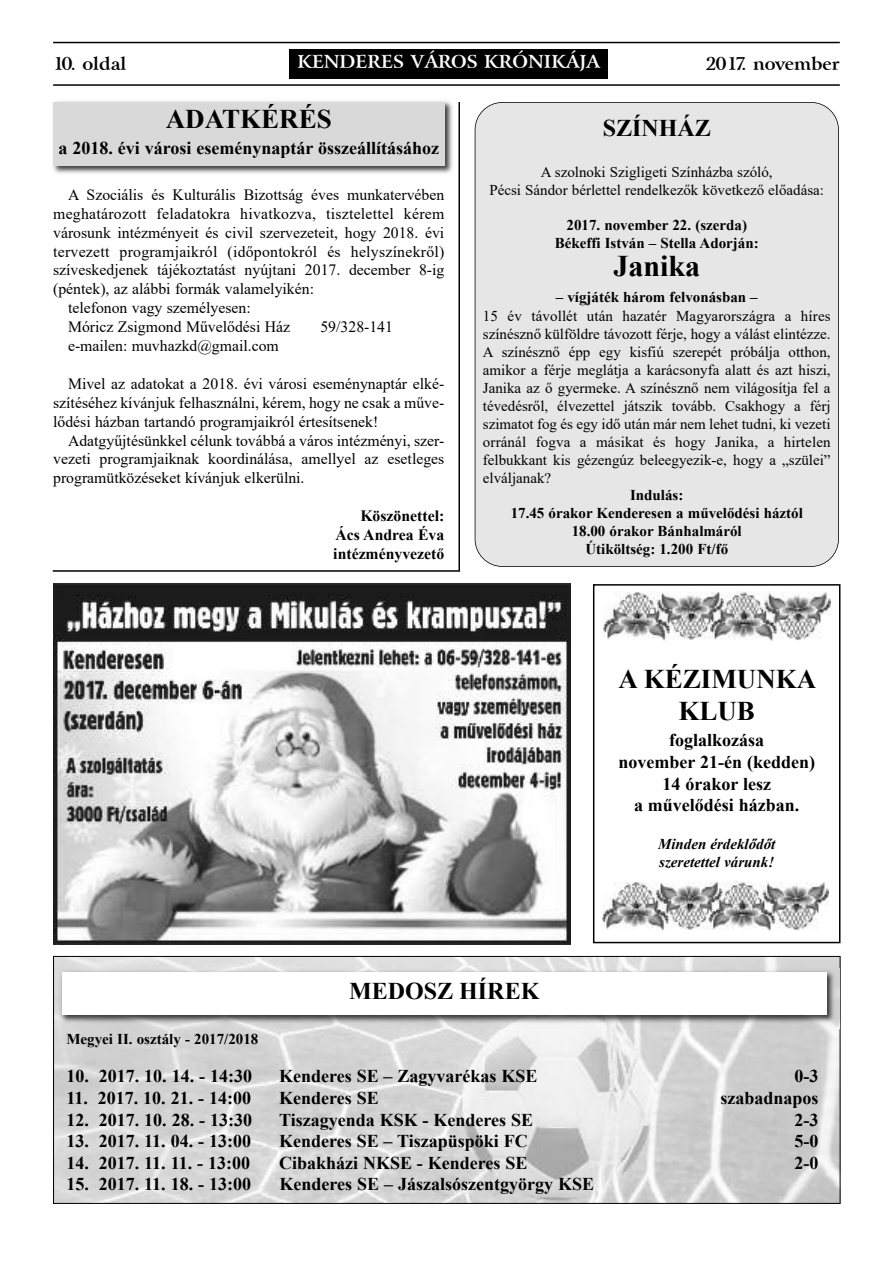
<style>
.page{position:relative;width:893px;height:1263px;background:#fff}
.page>*{position:absolute;margin:0;border:0;box-sizing:border-box;transform-origin:0 0}
.t1{font:700 30px "Times New Roman";color:#000}
.t2{font:700 27px/32.4px "Times New Roman";color:#000;text-align:center}
.t3{font:700 24px "Times New Roman";color:#000}
.t4{font:700 18px/21.6px "Times New Roman";color:#000;text-align:center}
.t5{font:700 18px "Arrus.PFL";color:#fff}
.t6{font:700 18px "Arrus.PFL";color:#000}
.t7{font:15.75px/18.9px "Times New Roman";color:#000;text-align:justify}
.t8{font:700 15.75px/19px "Times New Roman";color:#000;text-align:justify}
.t9{font:15px/18px "Times New Roman";color:#000;text-align:center}
.t10{font:700 15px/18px "Times New Roman";color:#000;text-align:center}
.t11{font:italic 700 15px/18px "Times New Roman";color:#000}
</style>
<div class="page">
<hr style="left:53px;top:42px;width:787px;height:1px;background:#000">
<hr style="left:53px;top:84px;width:787px;height:2px;background:#000">
<div style="left:289px;top:49px;width:319px;height:30px;background:#000"></div>
<img style="left:53px;top:101px;width:400px;height:73px">
<div style="left:53px;top:102px;width:391px;height:64px;background:#d9d9d9"></div>
<div style="left:593px;top:584px;width:247px;height:359px;border:2px solid #000"></div>
<div style="left:475px;top:102px;width:363px;height:464px;background:#e6e6e6;border-radius:27px"></div>
<div style="left:475px;top:102px;width:364px;height:465px;border:2px solid #000;border-radius:28px"></div>
<img style="left:604px;top:591px;width:226px;height:49px">
<img style="left:602px;top:881px;width:227px;height:49px">
<img style="left:53px;top:583px;width:518px;height:361px">
<img style="left:55px;top:958px;width:783px;height:244px">
<div style="left:53px;top:956px;width:787px;height:248px;border:1px solid #000"></div>
<img style="left:58px;top:968px;width:782px;height:60px">
<div style="left:62px;top:972px;width:764px;height:43px;background:#fff"></div>
<hr style="left:458px;top:102px;width:2px;height:469px;background:#000">
<hr style="left:53px;top:570px;width:407px;height:2px;background:#000">
<p class="t6" style="left:53px;top:52px;width:75px">10. oldal</p>
<p class="t5" style="left:297px;top:50px;width:304px">KENDERES VÁROS KRÓNIKÁJA</p>
<p class="t6" style="left:706px;top:52px;width:135px">2017. november</p>
<h2 class="t2" style="left:166px;top:103px;width:168px">ADATKÉRÉS</h2>
<p class="t4" style="left:58px;top:137px;width:382px">a 2018. évi városi eseménynaptár összeállításához</p>
<p class="t7" style="left:68px;top:185px;width:378px">A Szociális és Kulturális Bizottság éves munkatervében</p>
<p class="t7" style="left:53px;top:204px;width:393px">meghatározott feladatokra hivatkozva, tisztelettel kérem</p>
<p class="t7" style="left:53px;top:223px;width:393px">városunk intézményeit és civil szervezeteit, hogy 2018. évi</p>
<p class="t7" style="left:53px;top:242px;width:393px">tervezett programjaikról (időpontokról és helyszínekről)</p>
<p class="t7" style="left:53px;top:261px;width:393px">szíveskedjenek tájékoztatást nyújtani 2017. december 8-ig</p>
<p class="t7" style="left:53px;top:280px;width:262px">(péntek), az alábbi formák valamelyikén:</p>
<p class="t7" style="left:68px;top:298px;width:184px">telefonon vagy személyesen:</p>
<p class="t7" style="left:68px;top:317px;width:224px">Móricz Zsigmond Művelődési Ház</p>
<p class="t7" style="left:320px;top:317px;width:74px">59/328-141</p>
<p class="t7" style="left:68px;top:336px;width:212px">e-mailen: muvhazkd@gmail.com</p>
<p class="t7" style="left:53px;top:374px;width:393px;text-indent:15px">Mivel az adatokat a 2018. évi városi eseménynaptár elké&shy;szítéséhez kívánjuk felhasználni, kérem, hogy ne csak a műve&shy;lődési házban tartandó programjaikról értesítsenek!</p>
<p class="t7" style="left:53px;top:431px;width:393px;text-indent:15px">Adatgyűjtésünkkel célunk továbbá a város intézményi, szer&shy;vezeti programjaiknak koordinálása, amellyel az esetleges programütközéseket kívánjuk elkerülni.</p>
<p class="t8" style="left:333px;top:506px;width:113px;text-indent:27px">Köszönettel:<br>Ács Andrea Éva intézményvezető</p>
<h3 class="t3" style="left:603px;top:114px;width:110px">SZÍNHÁZ</h3>
<p class="t9" style="left:489px;top:162px;width:336px">A szolnoki Szigligeti Színházba szóló,<br>Pécsi Sándor bérlettel rendelkezők következő előadása:</p>
<p class="t10" style="left:555px;top:216px;width:205px">2017. november 22. (szerda)<br>Békeffi István – Stella Adorján:</p>
<h1 class="t1" style="left:613px;top:250px;width:88px">Janika</h1>
<p class="t10" style="left:556px;top:288px;width:204px">– vígjáték három felvonásban –</p>
<p class="t9" style="left:483px;top:306px;width:349px;text-align:justify">15 év távollét után hazatér Magyarországra a híres színésznő külföldre távozott férje, hogy a válást elintézze.<br>A színésznő épp egy kisfiú szerepét próbálja otthon, amikor a férje meglátja a karácsonyfa alatt és azt hiszi, Janika az ő gyermeke. A színésznő nem világosítja fel a tévedésről, élvezettel játszik tovább. Csakhogy a férj szimatot fog és egy idő után már nem lehet tudni, ki vezeti orránál fogva a másikat és hogy Janika, a hirtelen felbukkant kis gézengúz beleegyezik-e, hogy a „szülei” elváljanak?</p>
<p class="t10" style="left:511px;top:486px;width:294px">Indulás:<br>17.45 órakor Kenderesen a művelődési háztól<br>18.00 órakor Bánhalmáról<br>Útiköltség: 1.200 Ft/fő</p>
<h2 class="t2" style="left:618px;top:662px;width:199px">A KÉZIMUNKA<br>KLUB</h2>
<p class="t4" style="left:618px;top:729px;width:198px">foglalkozása<br>november 21-én (kedden)<br>14 órakor lesz<br>a művelődési házban.</p>
<p class="t11" style="left:658px;top:835px;width:119px">Minden érdeklődőt szeretettel várunk!</p>
<h3 class="t3" style="left:349px;top:978px;width:192px">MEDOSZ HÍREK</h3>
<p class="t10" style="left:66px;top:1030px;width:193px">Megyei II. osztály - 2017/2018</p>
<p class="t4" style="left:66px;top:1065px;width:187px">10. 2017. 10. 14. - 14:30</p>
<p class="t4" style="left:279px;top:1065px;width:260px">Kenderes SE – Zagyvarékas KSE</p>
<p class="t4" style="left:794px;top:1065px;width:25px">0-3</p>
<p class="t4" style="left:66px;top:1087px;width:186px">11. 2017. 10. 21. - 14:00</p>
<p class="t4" style="left:279px;top:1087px;width:101px">Kenderes SE</p>
<p class="t4" style="left:720px;top:1087px;width:100px">szabadnapos</p>
<p class="t4" style="left:66px;top:1108px;width:187px">12. 2017. 10. 28. - 13:30</p>
<p class="t4" style="left:279px;top:1108px;width:256px">Tiszagyenda KSK - Kenderes SE</p>
<p class="t4" style="left:794px;top:1108px;width:25px">2-3</p>
<p class="t4" style="left:66px;top:1130px;width:186px">13. 2017. 11. 04. - 13:00</p>
<p class="t4" style="left:279px;top:1130px;width:250px">Kenderes SE – Tiszapüspöki FC</p>
<p class="t4" style="left:794px;top:1130px;width:25px">5-0</p>
<p class="t4" style="left:66px;top:1152px;width:185px">14. 2017. 11. 11. - 13:00</p>
<p class="t4" style="left:279px;top:1152px;width:250px">Cibakházi NKSE - Kenderes SE</p>
<p class="t4" style="left:794px;top:1152px;width:25px">2-0</p>
<p class="t4" style="left:66px;top:1173px;width:186px">15. 2017. 11. 18. - 13:00</p>
<p class="t4" style="left:280px;top:1173px;width:316px">Kenderes SE – Jászalsószentgyörgy KSE</p>
</div>
